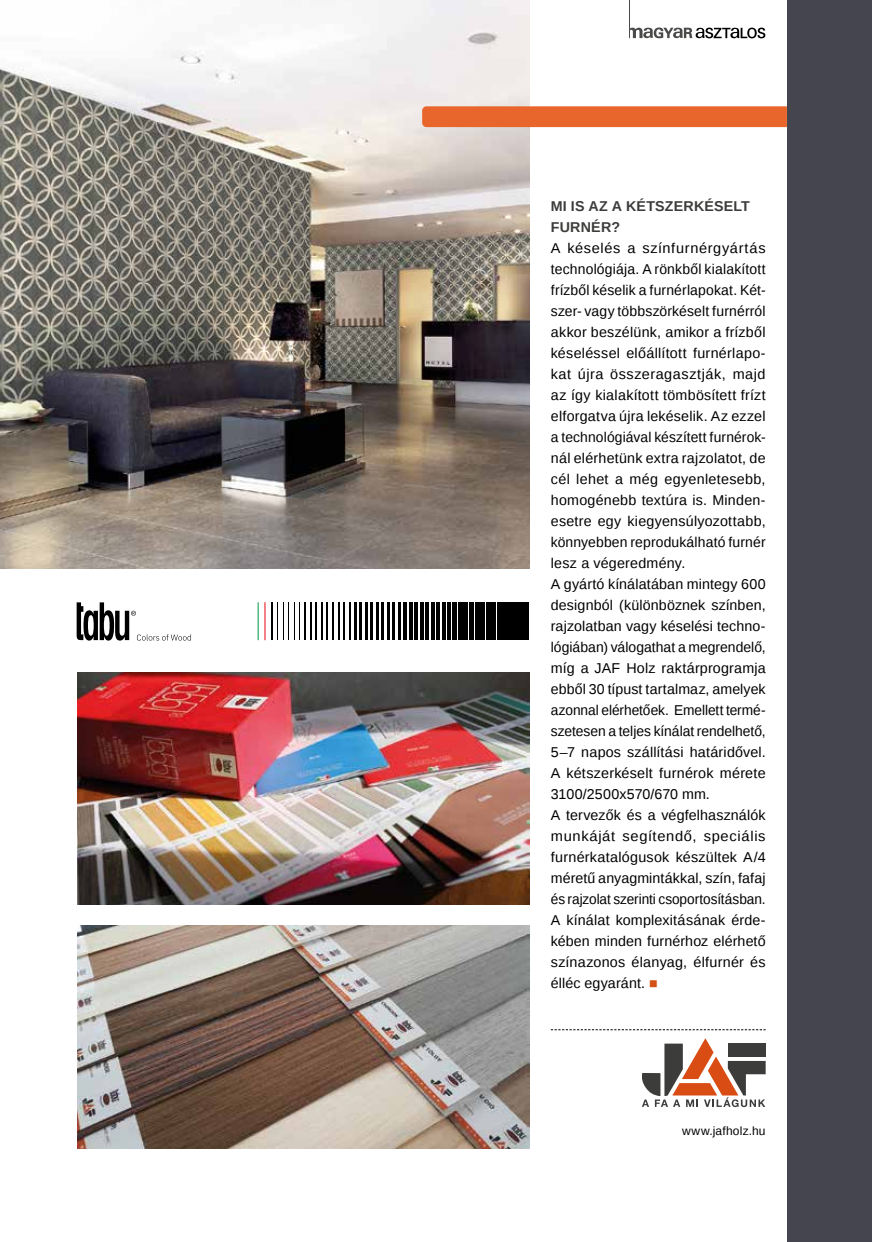
<style>
.page{position:relative;width:872px;height:1242px;background:#fff}
.page>*{position:absolute;margin:0;border:0;box-sizing:border-box;transform-origin:0 0}
.t1{font:14.25px/21px "Liberation Sans";letter-spacing:.015em;color:#000}
.t2{font:700 14.25px/21px "Liberation Sans";letter-spacing:.015em;color:#3c3c3b}
.t3{font:12px "Liberation Sans";letter-spacing:.015em;color:#000}
.s1{color:#d35115}
</style>
<div class="page">
<div style="left:787px;top:0;width:85px;height:1242px;background:#44454f"></div>
<svg style="left:630px;top:27px;width:135px;height:11px"></svg>
<hr style="left:629px;top:0;width:1px;height:38px;background:#4a4a49">
<img style="left:78px;top:925px;width:451px;height:223px">
<img style="left:0;top:0;width:529px;height:568px">
<img style="left:78px;top:673px;width:451px;height:231px">
<svg style="left:551px;top:1029px;width:214px;height:1px"></svg>
<svg style="left:642px;top:1038px;width:123px;height:69px"></svg>
<div style="left:422px;top:106px;width:365px;height:21px;background:#e8662b"></div>
<hr style="left:272px;top:602px;width:1px;height:38px;background:#000">
<hr style="left:277px;top:602px;width:1px;height:38px;background:#000">
<hr style="left:283px;top:602px;width:1px;height:38px;background:#000">
<hr style="left:288px;top:602px;width:1px;height:38px;background:#000">
<hr style="left:294px;top:602px;width:1px;height:38px;background:#000">
<hr style="left:299px;top:602px;width:1px;height:38px;background:#000">
<hr style="left:305px;top:602px;width:1px;height:38px;background:#000">
<hr style="left:310px;top:602px;width:1px;height:38px;background:#000">
<hr style="left:316px;top:602px;width:1px;height:38px;background:#000">
<hr style="left:321px;top:602px;width:1px;height:38px;background:#000">
<hr style="left:327px;top:602px;width:1px;height:38px;background:#000">
<hr style="left:332px;top:602px;width:2px;height:38px;background:#000">
<hr style="left:338px;top:602px;width:1px;height:38px;background:#000">
<hr style="left:343px;top:602px;width:2px;height:38px;background:#000">
<hr style="left:349px;top:602px;width:1px;height:38px;background:#000">
<hr style="left:354px;top:602px;width:2px;height:38px;background:#000">
<hr style="left:359px;top:602px;width:3px;height:38px;background:#000">
<hr style="left:370px;top:602px;width:3px;height:38px;background:#000">
<hr style="left:376px;top:602px;width:2px;height:38px;background:#000">
<hr style="left:381px;top:602px;width:3px;height:38px;background:#000">
<hr style="left:387px;top:602px;width:3px;height:38px;background:#000">
<hr style="left:392px;top:602px;width:3px;height:38px;background:#000">
<hr style="left:398px;top:602px;width:3px;height:38px;background:#000">
<hr style="left:403px;top:602px;width:3px;height:38px;background:#000">
<hr style="left:409px;top:602px;width:3px;height:38px;background:#000">
<hr style="left:414px;top:602px;width:4px;height:38px;background:#000">
<hr style="left:420px;top:602px;width:3px;height:38px;background:#000">
<hr style="left:425px;top:602px;width:4px;height:38px;background:#000">
<hr style="left:431px;top:602px;width:3px;height:38px;background:#000">
<hr style="left:436px;top:602px;width:4px;height:38px;background:#000">
<hr style="left:442px;top:602px;width:4px;height:38px;background:#000">
<hr style="left:447px;top:602px;width:4px;height:38px;background:#000">
<hr style="left:453px;top:602px;width:4px;height:38px;background:#000">
<hr style="left:365px;top:602px;width:2px;height:38px;background:#000">
<hr style="left:458px;top:602px;width:4px;height:38px;background:#000">
<hr style="left:464px;top:602px;width:4px;height:38px;background:#000">
<hr style="left:469px;top:602px;width:4px;height:38px;background:#000">
<hr style="left:475px;top:602px;width:4px;height:38px;background:#000">
<div style="left:480px;top:602px;width:5px;height:38px;background:#000"></div>
<hr style="left:486px;top:602px;width:4px;height:38px;background:#000">
<div style="left:491px;top:602px;width:5px;height:38px;background:#000"></div>
<hr style="left:497px;top:602px;width:4px;height:38px;background:#000">
<div style="left:502px;top:602px;width:5px;height:38px;background:#000"></div>
<div style="left:508px;top:602px;width:5px;height:38px;background:#000"></div>
<div style="left:513px;top:602px;width:5px;height:38px;background:#000"></div>
<div style="left:518px;top:602px;width:6px;height:38px;background:#000"></div>
<hr style="left:524px;top:602px;width:4px;height:38px;background:#000">
<svg style="left:77px;top:602px;width:114px;height:38px"></svg>
<hr style="left:264px;top:602px;width:1px;height:38px;background:#e30613">
<hr style="left:258px;top:602px;width:1px;height:38px;background:#009641">
<p class="t2" style="left:551px;top:195px;width:201px">MI IS AZ A KÉTSZERKÉSELT<br>FURNÉR?</p>
<p class="t1" style="left:551px;top:238px;width:216px">A késelés a színfurnérgyártás technológiája. A rönkből kialakított frízből késelik a furnérlapokat. Két&shy;szer- vagy többszörkéselt furnérról akkor beszélünk, amikor a frízből késeléssel előállított furnérlapo&shy;kat újra összeragasztják, majd az így kialakított tömbösített frízt elforgatva újra lekéselik. Az ezzel a technológiával készített furnérok&shy;nál elérhetünk extra rajzolatot, de cél lehet a még egyenletesebb, homogénebb textúra is. Minden&shy;esetre egy kiegyensúlyozottabb, könnyebben reprodukálható furnér lesz a végeredmény.<br>A gyártó kínálatában mintegy 600 designból (különböznek színben, rajzolatban vagy késelési techno&shy;lógiában) válogathat a megrendelő, míg a JAF Holz raktárprogramja ebből 30 típust tartalmaz, amelyek azonnal elérhetőek. Emellett termé&shy;szetesen a teljes kínálat rendelhető, 5–7 napos szállítási határidővel.<br>A kétszerkéselt furnérok mérete 3100/2500x570/670 mm.<br>A tervezők és a végfelhasználók munkáját segítendő, speciális furnérkatalógusok készültek A/4 méretű anyagmintákkal, szín, fafaj és rajzolat szerinti csoportosításban.<br>A kínálat komplexitásának érde&shy;kében minden furnérhoz elérhető színazonos élanyag, élfurnér és élléc egyaránt. <span class="s1">■</span></p>
<p class="t3" style="left:682px;top:1124px;width:85px">www.jafholz.hu</p>
</div>
